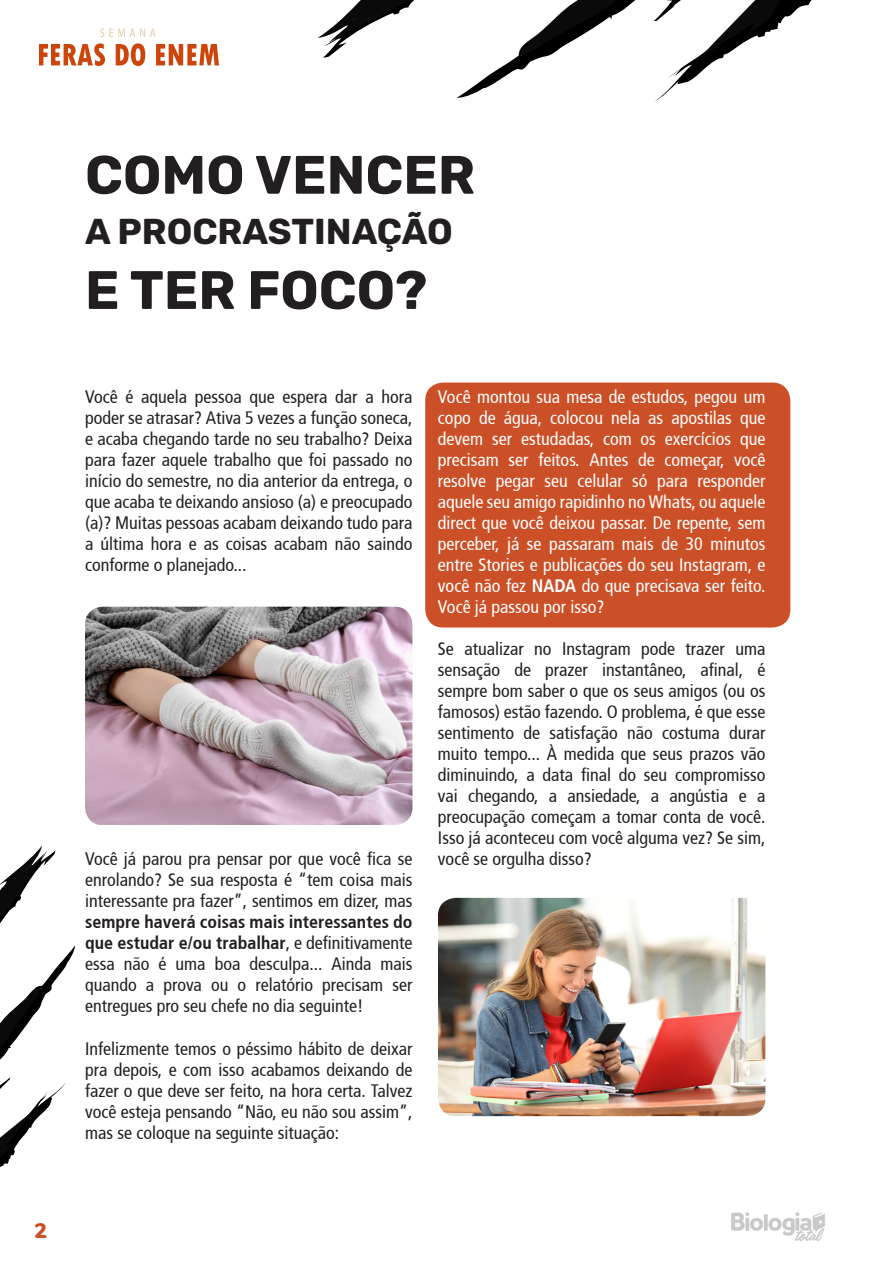
<style>
.page{position:relative;width:893px;height:1263px;background:#fff}
.page>*{position:absolute;margin:0;border:0;box-sizing:border-box;transform-origin:0 0}
.t1{font:700 54px "Rubik";color:#231f20}
.t2{font:700 36px "Rubik";color:#231f20}
.t3{font:900 21px "Nunito";color:#cc5027}
.t4{font:18px/21px "Articulate Narrow";color:#231f20;text-align:justify}
.t5{font:18px/21px "Articulate Narrow";color:#fff;text-align:justify}
.s1{font-weight:700}
</style>
<div class="page">
<img style="left:731px;top:1212px;width:94px;height:29px">
<svg style="left:0;top:845px;width:75px;height:322px"></svg>
<svg style="left:318px;top:0;width:494px;height:102px"></svg>
<svg style="left:39px;top:43px;width:66px;height:23px"></svg>
<svg style="left:116px;top:43px;width:29px;height:23px"></svg>
<svg style="left:156px;top:44px;width:63px;height:21px"></svg>
<svg style="left:100px;top:28px;width:56px;height:9px"></svg>
<div style="left:425px;top:383px;width:365px;height:244px;background:#cc5027;border-radius:18px"></div>
<img style="left:85px;top:607px;width:327px;height:218px">
<img style="left:438px;top:898px;width:327px;height:218px">
<p class="t3" style="left:35px;top:1215px;width:14px">2</p>
<p class="t1" style="left:85px;top:143px;width:392px">COMO VENCER</p>
<p class="t2" style="left:85px;top:211px;width:369px">A PROCRASTINAÇÃO</p>
<p class="t1" style="left:85px;top:259px;width:344px">E TER FOCO?</p>
<p class="t4" style="left:85px;top:387px;width:329px">Você é aquela pessoa que espera dar a hora poder se atrasar? Ativa 5 vezes a função soneca, e acaba chegando tarde no seu trabalho? Deixa para fazer aquele trabalho que foi passado no início do semestre, no dia anterior da entrega, o que acaba te deixando ansioso (a) e preocupado (a)? Muitas pessoas acabam deixando tudo para a última hora e as coisas acabam não saindo conforme o planejado...</p>
<p class="t4" style="left:85px;top:849px;width:329px">Você já parou pra pensar por que você fica se enrolando? Se sua resposta é “tem coisa mais interessante pra fazer”, sentimos em dizer, mas <span class="s1">sempre haverá coisas mais interessantes do que estudar e/ou trabalhar</span>, e definitivamente essa não é uma boa desculpa... Ainda mais quando a prova ou o relatório precisam ser entregues pro seu chefe no dia seguinte!</p>
<p class="t4" style="left:85px;top:1038px;width:329px">Infelizmente temos o péssimo hábito de deixar pra depois, e com isso acabamos deixando de fazer o que deve ser feito, na hora certa. Talvez você esteja pensando “Não, eu não sou assim”, mas se coloque na seguinte situação:</p>
<p class="t5" style="left:438px;top:387px;width:329px">Você montou sua mesa de estudos, pegou um copo de água, colocou nela as apostilas que devem ser estudadas, com os exercícios que precisam ser feitos. Antes de começar, você resolve pegar seu celular só para responder aquele seu amigo rapidinho no Whats, ou aquele direct que você deixou passar. De repente, sem perceber, já se passaram mais de 30 minutos entre Stories e publicações do seu Instagram, e você não fez <span class="s1">NADA</span> do que precisava ser feito.<br>Você já passou por isso?</p>
<p class="t4" style="left:438px;top:639px;width:329px">Se atualizar no Instagram pode trazer uma sensação de prazer instantâneo, afinal, é sempre bom saber o que os seus amigos (ou os famosos) estão fazendo. O problema, é que esse sentimento de satisfação não costuma durar muito tempo... À medida que seus prazos vão diminuindo, a data final do seu compromisso vai chegando, a ansiedade, a angústia e a preocupação começam a tomar conta de você.<br>Isso já aconteceu com você alguma vez? Se sim, você se orgulha disso?</p>
</div>
